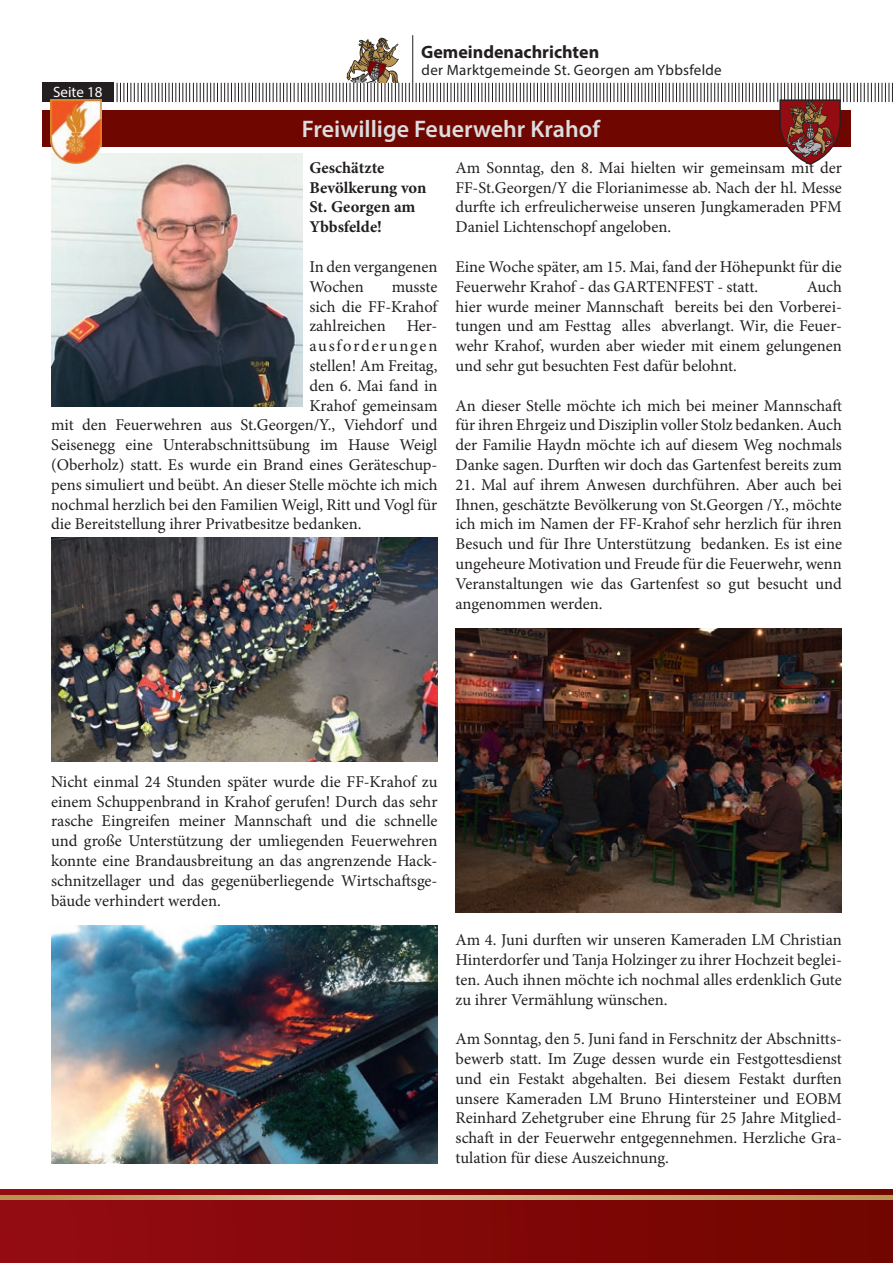
<style>
.page{position:relative;width:893px;height:1263px;background:#fff}
.page>*{position:absolute;margin:0;border:0;box-sizing:border-box;transform-origin:0 0}
.t1{font:600 24px "Myriad Pro";color:#dcdddf}
.t2{font:700 18px "Myriad Pro";color:#231f20}
.t3{font:16.5px/19.8px "Minion Pro";color:#231f20;text-align:justify}
.t4{font:700 16.5px/19.8px "Minion Pro";color:#231f20}
.t5{font:15px "Myriad Pro";letter-spacing:.02em;color:#231f20}
.t6{font:15px "Myriad Pro";color:#fff}
</style>
<div class="page">
<hr style="left:412px;top:35px;width:1px;height:67px;background:#231f20">
<div style="left:43px;top:83px;width:71px;height:19px;background:#231f20"></div>
<svg style="left:117px;top:37px;width:293px;height:65px"></svg>
<div style="left:0;top:1189px;width:893px;height:74px;background:linear-gradient(to right,#961015,#730a02)"></div>
<svg style="left:0;top:1195px;width:893px;height:4px;background:#c9aa79"></svg>
<img style="left:51px;top:538px;width:386px;height:223px">
<div style="left:43px;top:110px;width:808px;height:37px;background:#700600"></div>
<svg style="left:416px;top:83px;width:477px;height:82px"></svg>
<img style="left:455px;top:628px;width:387px;height:284px">
<img style="left:51px;top:925px;width:386px;height:238px">
<img style="left:51px;top:153px;width:252px;height:253px">
<img style="left:51px;top:100px;width:51px;height:64px">
<p class="t2" style="left:421px;top:40px;width:180px">Gemeindenachrichten</p>
<p class="t6" style="left:53px;top:83px;width:51px">Seite 18</p>
<p class="t5" style="left:422px;top:61px;width:302px">der Marktgemeinde St. Georgen am Ybbsfelde</p>
<h1 class="t1" style="left:302px;top:114px;width:300px">Freiwillige Feuerwehr Krahof</h1>
<p class="t4" style="left:309px;top:157px;width:119px">Geschätzte<br>Bevölkerung von<br>St. Georgen am<br>Ybbsfelde!</p>
<p class="t3" style="left:309px;top:257px;width:130px">In den vergangenen<br>Wochen</p>
<p class="t3" style="left:455px;top:158px;width:388px">Am Sonntag, den 8. Mai hielten wir gemeinsam mit der FF-St.Georgen/Y die Florianimesse ab. Nach der hl. Messe durfte ich erfreulicherweise unseren Jungkameraden PFM Daniel Lichtenschopf angeloben.</p>
<p class="t3" style="left:455px;top:257px;width:388px">Eine Woche später, am 15. Mai, fand der Höhepunkt für die<br>Feuerwehr Krahof - das GARTENFEST - statt.</p>
<p class="t3" style="left:455px;top:277px;width:388px;text-indent:351px">Auch hier wurde meiner Mannschaft bereits bei den Vorberei&shy;tungen und am Festtag alles abverlangt. Wir, die Feuer&shy;wehr Krahof, wurden aber wieder mit einem gelungenen und sehr gut besuchten Fest dafür belohnt.</p>
<p class="t3" style="left:455px;top:395px;width:388px">An dieser Stelle möchte ich mich bei meiner Mannschaft für ihren Ehrgeiz und Disziplin voller Stolz bedanken. Auch der Familie Haydn möchte ich auf diesem Weg nochmals Danke sagen. Durften wir doch das Gartenfest bereits zum</p>
<p class="t3" style="left:455px;top:475px;width:388px">21. Mal auf ihrem Anwesen durchführen. Aber auch bei Ihnen, geschätzte Bevölkerung von St.Georgen /Y., möchte ich mich im Namen der FF-Krahof sehr herzlich für ihren Besuch und für Ihre Unterstützung bedanken. Es ist eine ungeheure Motivation und Freude für die Feuerwehr, wenn Veranstaltungen wie das Gartenfest so gut besucht und angenommen werden.</p>
<p class="t3" style="left:309px;top:277px;width:130px;text-indent:82px">musste sich die FF-Krahof zahlreichen</p>
<p class="t3" style="left:309px;top:316px;width:130px;text-indent:97px">Her&shy;ausforderungen stellen! Am Freitag, den 6. Mai fand in Krahof gemeinsam</p>
<p class="t3" style="left:51px;top:415px;width:388px">mit den Feuerwehren aus St.Georgen/Y., Viehdorf und Seisenegg eine Unterabschnittsübung im Hause Weigl (Oberholz) statt. Es wurde ein Brand eines Geräteschup&shy;pens simuliert und beübt. An dieser Stelle möchte ich mich nochmal herzlich bei den Familien Weigl, Ritt und Vogl für die Bereitstellung ihrer Privatbesitze bedanken.</p>
<p class="t3" style="left:51px;top:772px;width:388px">Nicht einmal 24 Stunden später wurde die FF-Krahof zu einem Schuppenbrand in Krahof gerufen! Durch das sehr rasche Eingreifen meiner Mannschaft und die schnelle und große Unterstützung der umliegenden Feuerwehren konnte eine Brandausbreitung an das angrenzende Hack&shy;schnitzellager und das gegenüberliegende Wirtschaftsge&shy;bäude verhindert werden.</p>
<p class="t3" style="left:455px;top:930px;width:388px">Am 4. Juni durften wir unseren Kameraden LM Christian Hinterdorfer und Tanja Holzinger zu ihrer Hochzeit beglei&shy;ten. Auch ihnen möchte ich nochmal alles erdenklich Gute zu ihrer Vermählung wünschen.</p>
<p class="t3" style="left:455px;top:1029px;width:388px">Am Sonntag, den 5. Juni fand in Ferschnitz der Abschnitts&shy;bewerb statt. Im Zuge dessen wurde ein Festgottesdienst und ein Festakt abgehalten. Bei diesem Festakt durften unsere Kameraden LM Bruno Hintersteiner und EOBM Reinhard Zehetgruber eine Ehrung für 25 Jahre Mitglied&shy;schaft in der Feuerwehr entgegennehmen. Herzliche Gra&shy;tulation für diese Auszeichnung.</p>
</div>
